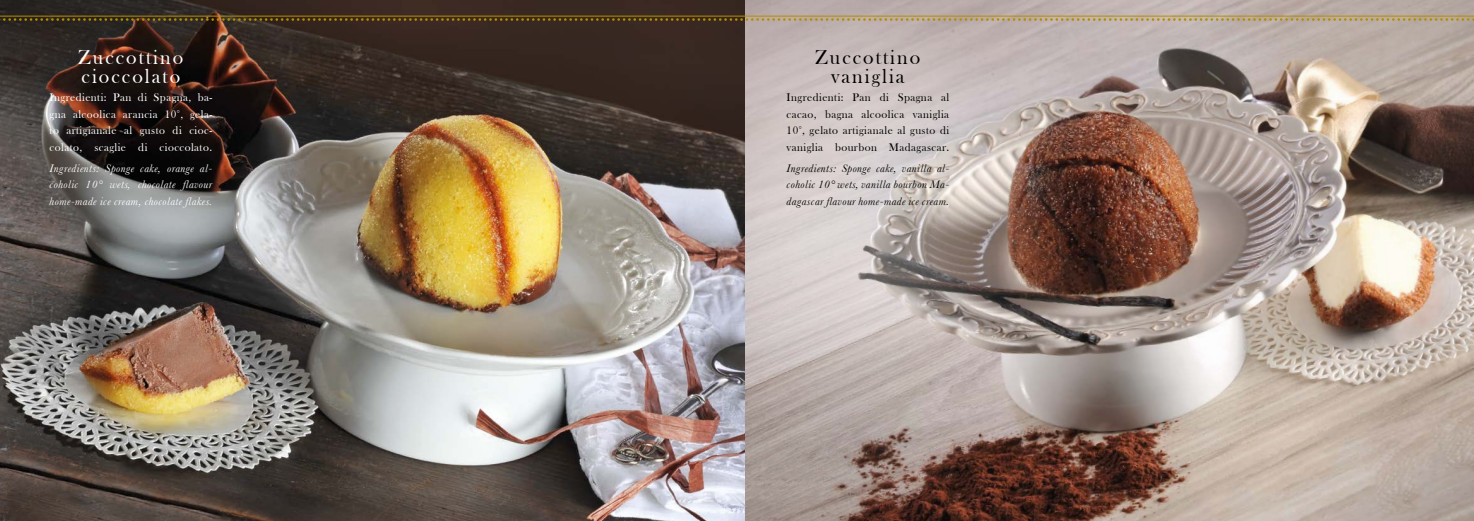
<style>
.page{position:relative;width:1474px;height:521px;background:#fff}
.page>*{position:absolute;margin:0;border:0;box-sizing:border-box;transform-origin:0 0}
.t1{font:20.65px/19.2px "Bask Old Face";letter-spacing:.1em;color:#fff}
.t2{font:20.65px/19.2px "Bask Old Face";letter-spacing:.1em;color:#000;text-align:center}
.t3{font:11.38px/16.4px "Bask Old Face";letter-spacing:.04em;color:#fff;text-align:justify}
.t4{font:11.38px/16.4px "Bask Old Face";letter-spacing:.04em;color:#000;text-align:justify}
.t5{font:italic 11.38px/16.4px "Baskerville";letter-spacing:.04em;color:#000;text-align:justify}
.t6{font:italic 11.38px/16.4px "Baskerville";letter-spacing:.04em;color:#fff;text-align:justify}
</style>
<div class="page">
<img style="left:1066px;top:0;width:407px;height:521px">
<img style="left:744px;top:0;width:322px;height:521px">
<img style="left:0;top:0;width:744px;height:521px">
<hr style="left:0;top:16px;width:1473px;height:1px;background:#b58d00">
<svg style="left:0;top:18px;width:1474px;height:3px;background:#8a7545"></svg>
<h1 class="t1" style="left:79px;top:48px;width:106px">Zuccottino cioccolato</h1>
<p class="t3" style="left:50px;top:89px;width:164px">Ingredienti: Pan di Spagna, ba&shy;gna alcoolica arancia 10°, gela&shy;to artigianale al gusto di cioc&shy;colato, scaglie di cioccolato.</p>
<p class="t6" style="left:50px;top:160px;width:164px">Ingredients: Sponge cake, orange al&shy;coholic 10° wets, chocolate flavour home-made ice cream, chocolate flakes.</p>
<h1 class="t2" style="left:815px;top:48px;width:106px">Zuccottino vaniglia</h1>
<p class="t4" style="left:786px;top:89px;width:164px">Ingredienti: Pan di Spagna al cacao, bagna alcoolica vaniglia 10°, gelato artigianale al gusto di vaniglia bourbon Madagascar.</p>
<p class="t5" style="left:786px;top:160px;width:164px">Ingredients: Sponge cake, vanilla al&shy;coholic 10° wets, vanilla bourbon Ma&shy;dagascar flavour home-made ice cream.</p>
</div>
